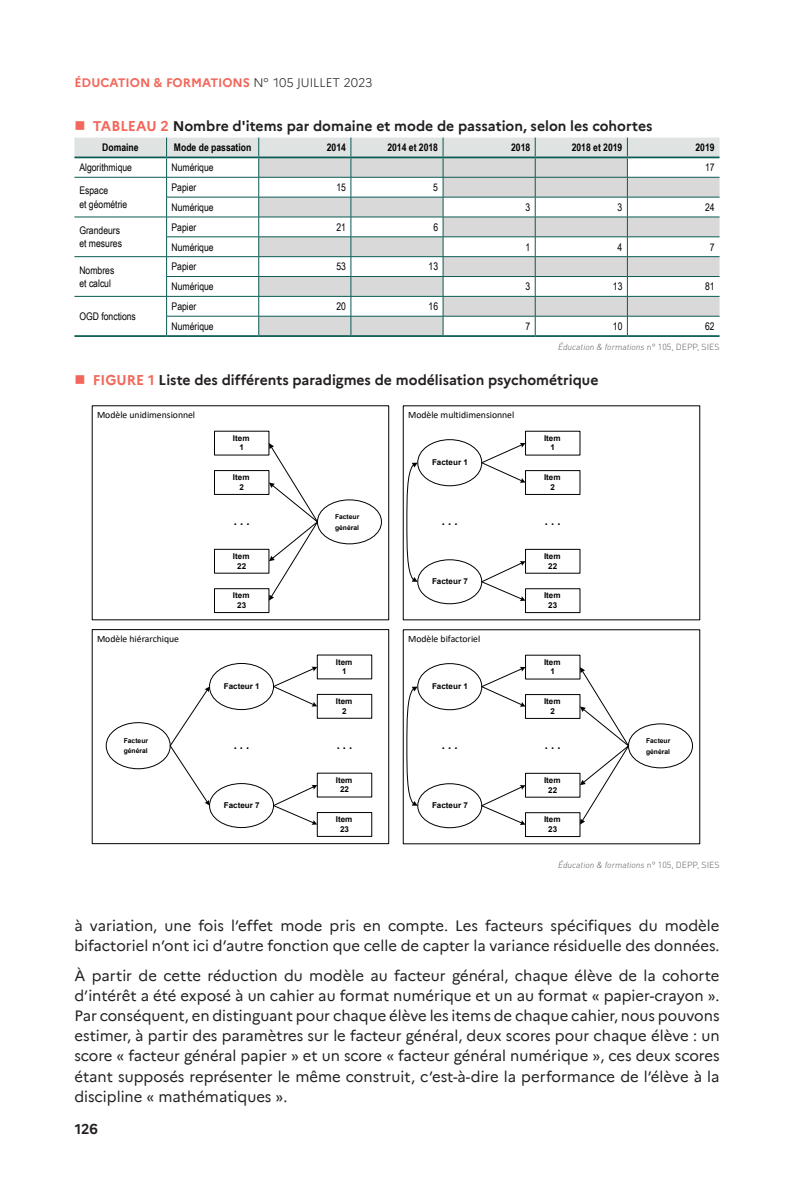
<style>
.page{position:relative;width:794px;height:1191px;background:#fff}
.page>*{position:absolute;margin:0;border:0;box-sizing:border-box;transform-origin:0 0}
.t1{font:14.88px/20.1px "Marianne";color:#231f20}
.t2{font:700 14px "Marianne";color:#231f20}
.t3{font:700 12.25px "Marianne";color:#f2675b}
.t4{font:700 11.38px "Arial";color:#000}
.t5{font:10.5px/13.1px "Arial Narrow";color:#000}
.t6{font:700 10.5px "Arial Narrow";color:#000}
.t7{font:9.62px "Calibri";color:#000}
.t8{font:italic 300 8.75px "DINOT";color:#57585a}
.t9{font:700 8.05px/9.6px "Arial";color:#000;text-align:center}
.t10{font:700 6.65px/10.2px "Arial";color:#000}
.s1{font-weight:300;color:#231f20}
.s2{color:#f2675b}
.s3{font-style:normal}
</style>
<div class="page">
<svg style="left:74px;top:138px;width:645px;height:197px"></svg>
<hr style="left:74px;top:156px;width:93px;height:2px;background:#0a5b54">
<hr style="left:167px;top:156px;width:92px;height:2px;background:#0a5b54">
<hr style="left:259px;top:156px;width:92px;height:2px;background:#0a5b54">
<hr style="left:351px;top:156px;width:92px;height:2px;background:#0a5b54">
<hr style="left:443px;top:156px;width:92px;height:2px;background:#0a5b54">
<hr style="left:535px;top:156px;width:92px;height:2px;background:#0a5b54">
<hr style="left:627px;top:156px;width:92px;height:2px;background:#0a5b54">
<hr style="left:74px;top:335px;width:93px;height:2px;background:#0a5b54">
<hr style="left:167px;top:335px;width:92px;height:2px;background:#0a5b54">
<hr style="left:259px;top:335px;width:92px;height:2px;background:#0a5b54">
<hr style="left:351px;top:335px;width:92px;height:2px;background:#0a5b54">
<hr style="left:443px;top:335px;width:92px;height:2px;background:#0a5b54">
<hr style="left:535px;top:335px;width:92px;height:2px;background:#0a5b54">
<hr style="left:627px;top:335px;width:92px;height:2px;background:#0a5b54">
<svg style="left:92px;top:405px;width:297px;height:215px"></svg>
<svg style="left:402px;top:405px;width:298px;height:215px"></svg>
<svg style="left:92px;top:629px;width:297px;height:215px"></svg>
<svg style="left:402px;top:629px;width:298px;height:215px"></svg>
<div style="left:525px;top:655px;width:55px;height:24px;background:#fff"></div>
<div style="left:525px;top:694px;width:55px;height:24px;background:#fff"></div>
<div style="left:525px;top:694px;width:55px;height:24px;border:1px solid #000"></div>
<div style="left:525px;top:773px;width:55px;height:24px;background:#fff"></div>
<div style="left:525px;top:773px;width:55px;height:24px;border:1px solid #000"></div>
<div style="left:525px;top:812px;width:55px;height:24px;background:#fff"></div>
<div style="left:525px;top:812px;width:55px;height:24px;border:1px solid #000"></div>
<svg style="left:406px;top:652px;width:119px;height:176px"></svg>
<svg style="left:580px;top:667px;width:112px;height:157px"></svg>
<div style="left:525px;top:734px;width:55px;height:24px;background:#fff"></div>
<div style="left:422px;top:734px;width:55px;height:24px;background:#fff"></div>
<div style="left:317px;top:655px;width:55px;height:24px;background:#fff"></div>
<div style="left:317px;top:694px;width:55px;height:24px;background:#fff"></div>
<div style="left:317px;top:694px;width:55px;height:24px;border:1px solid #000"></div>
<div style="left:317px;top:773px;width:55px;height:24px;background:#fff"></div>
<div style="left:317px;top:812px;width:55px;height:24px;background:#fff"></div>
<div style="left:317px;top:812px;width:55px;height:24px;border:1px solid #000"></div>
<div style="left:317px;top:734px;width:55px;height:23px;background:#fff"></div>
<div style="left:214px;top:431px;width:55px;height:24px;background:#fff"></div>
<div style="left:214px;top:470px;width:55px;height:24px;background:#fff"></div>
<div style="left:214px;top:470px;width:55px;height:24px;border:1px solid #000"></div>
<div style="left:214px;top:549px;width:55px;height:24px;background:#fff"></div>
<div style="left:214px;top:549px;width:55px;height:24px;border:1px solid #000"></div>
<div style="left:214px;top:588px;width:55px;height:24px;background:#fff"></div>
<div style="left:214px;top:588px;width:55px;height:24px;border:1px solid #000"></div>
<svg style="left:269px;top:443px;width:113px;height:157px"></svg>
<div style="left:214px;top:510px;width:55px;height:24px;background:#fff"></div>
<div style="left:525px;top:431px;width:55px;height:24px;background:#fff"></div>
<div style="left:525px;top:470px;width:55px;height:24px;background:#fff"></div>
<div style="left:525px;top:470px;width:55px;height:24px;border:1px solid #000"></div>
<div style="left:525px;top:549px;width:55px;height:24px;background:#fff"></div>
<div style="left:525px;top:549px;width:55px;height:24px;border:1px solid #000"></div>
<div style="left:525px;top:589px;width:55px;height:23px;background:#fff"></div>
<svg style="left:406px;top:429px;width:119px;height:175px"></svg>
<div style="left:525px;top:510px;width:55px;height:24px;background:#fff"></div>
<div style="left:422px;top:510px;width:55px;height:24px;background:#fff"></div>
<svg style="left:106px;top:652px;width:211px;height:176px"></svg>
<p class="t3" style="left:74px;top:73px;width:299px">ÉDUCATION &amp; FORMATIONS <span class="s1">N° 105 JUILLET 2023</span></p>
<p class="t2" style="left:74px;top:115px;width:579px"><span class="s2">■ TABLEAU 2</span> Nombre d'items par domaine et mode de passation, selon les cohortes</p>
<p class="t6" style="left:102px;top:140px;width:38px">Domaine</p>
<p class="t6" style="left:174px;top:140px;width:79px">Mode de passation</p>
<p class="t6" style="left:327px;top:140px;width:21px">2014</p>
<p class="t6" style="left:387px;top:140px;width:52px">2014 et 2018</p>
<p class="t6" style="left:511px;top:140px;width:21px">2018</p>
<p class="t6" style="left:571px;top:140px;width:52px">2018 et 2019</p>
<p class="t6" style="left:695px;top:140px;width:21px">2019</p>
<p class="t5" style="left:79px;top:160px;width:54px">Algorithmique</p>
<p class="t5" style="left:171px;top:160px;width:44px">Numérique</p>
<p class="t5" style="left:705px;top:160px;width:11px">17</p>
<p class="t5" style="left:79px;top:184px;width:49px">Espace<br>et géométrie</p>
<p class="t5" style="left:171px;top:180px;width:26px">Papier</p>
<p class="t5" style="left:336px;top:180px;width:11px">15</p>
<p class="t5" style="left:433px;top:180px;width:6px">5</p>
<p class="t5" style="left:171px;top:200px;width:44px">Numérique</p>
<p class="t5" style="left:525px;top:200px;width:6px">3</p>
<p class="t5" style="left:617px;top:200px;width:6px">3</p>
<p class="t5" style="left:705px;top:200px;width:11px">24</p>
<p class="t5" style="left:79px;top:223px;width:44px">Grandeurs et mesures</p>
<p class="t5" style="left:172px;top:220px;width:26px">Papier</p>
<p class="t5" style="left:336px;top:220px;width:11px">21</p>
<p class="t5" style="left:433px;top:220px;width:6px">6</p>
<p class="t5" style="left:172px;top:240px;width:44px">Numérique</p>
<p class="t5" style="left:525px;top:240px;width:6px">1</p>
<p class="t5" style="left:617px;top:240px;width:6px">4</p>
<p class="t5" style="left:710px;top:240px;width:6px">7</p>
<p class="t5" style="left:79px;top:263px;width:36px">Nombres et calcul</p>
<p class="t5" style="left:172px;top:260px;width:26px">Papier</p>
<p class="t5" style="left:336px;top:260px;width:11px">53</p>
<p class="t5" style="left:428px;top:260px;width:11px">13</p>
<p class="t5" style="left:172px;top:280px;width:44px">Numérique</p>
<p class="t5" style="left:525px;top:280px;width:6px">3</p>
<p class="t5" style="left:613px;top:280px;width:11px">13</p>
<p class="t5" style="left:705px;top:280px;width:11px">81</p>
<p class="t5" style="left:172px;top:299px;width:26px">Papier</p>
<p class="t5" style="left:336px;top:299px;width:11px">20</p>
<p class="t5" style="left:428px;top:299px;width:11px">16</p>
<p class="t5" style="left:172px;top:319px;width:44px">Numérique</p>
<p class="t5" style="left:525px;top:319px;width:6px">7</p>
<p class="t5" style="left:613px;top:319px;width:11px">10</p>
<p class="t5" style="left:705px;top:319px;width:11px">62</p>
<p class="t8" style="left:558px;top:342px;width:163px">Éducation &amp; formations <span class="s3">n° 105, DEPP, SIES</span></p>
<p class="t2" style="left:74px;top:369px;width:525px"><span class="s2">■ FIGURE 1</span> Liste des différents paradigmes de modélisation psychométrique</p>
<p class="t5" style="left:79px;top:309px;width:58px">OGD fonctions</p>
<p class="t7" style="left:97px;top:408px;width:100px">Modèle unidimensionnel</p>
<p class="t7" style="left:408px;top:408px;width:108px">Modèle multidimensionnel</p>
<p class="t9" style="left:233px;top:433px;width:18px">Item<br>1</p>
<p class="t9" style="left:233px;top:472px;width:18px">Item<br>2</p>
<p class="t9" style="left:432px;top:457px;width:37px">Facteur 1</p>
<p class="t9" style="left:544px;top:433px;width:18px">Item<br>1</p>
<p class="t9" style="left:544px;top:472px;width:18px">Item<br>2</p>
<p class="t4" style="left:234px;top:513px;width:17px">. . .</p>
<p class="t9" style="left:233px;top:551px;width:18px">Item<br>22</p>
<p class="t9" style="left:233px;top:590px;width:18px">Item<br>23</p>
<p class="t10" style="left:335px;top:512px;width:26px">Facteur général</p>
<p class="t4" style="left:442px;top:513px;width:17px">. . .</p>
<p class="t4" style="left:545px;top:513px;width:17px">. . .</p>
<p class="t9" style="left:432px;top:576px;width:37px">Facteur 7</p>
<p class="t9" style="left:544px;top:551px;width:18px">Item<br>22</p>
<p class="t9" style="left:544px;top:590px;width:18px">Item<br>23</p>
<p class="t7" style="left:97px;top:631px;width:84px">Modèle hiérarchique</p>
<p class="t7" style="left:408px;top:632px;width:74px">Modèle bifactoriel</p>
<p class="t9" style="left:224px;top:681px;width:37px">Facteur 1</p>
<p class="t9" style="left:336px;top:657px;width:18px">Item<br>1</p>
<p class="t9" style="left:336px;top:696px;width:18px">Item<br>2</p>
<p class="t9" style="left:432px;top:681px;width:37px">Facteur 1</p>
<p class="t9" style="left:544px;top:657px;width:18px">Item<br>1</p>
<p class="t9" style="left:544px;top:696px;width:18px">Item<br>2</p>
<p class="t10" style="left:124px;top:736px;width:26px">Facteur général</p>
<p class="t4" style="left:234px;top:737px;width:17px">. . .</p>
<p class="t4" style="left:337px;top:737px;width:17px">. . .</p>
<p class="t9" style="left:224px;top:800px;width:37px">Facteur 7</p>
<p class="t9" style="left:336px;top:775px;width:18px">Item<br>22</p>
<p class="t9" style="left:336px;top:814px;width:18px">Item<br>23</p>
<p class="t4" style="left:442px;top:737px;width:17px">. . .</p>
<p class="t4" style="left:545px;top:737px;width:17px">. . .</p>
<p class="t9" style="left:432px;top:800px;width:37px">Facteur 7</p>
<p class="t9" style="left:544px;top:775px;width:18px">Item<br>22</p>
<p class="t9" style="left:544px;top:814px;width:18px">Item<br>23</p>
<p class="t10" style="left:646px;top:736px;width:26px">Facteur général</p>
<p class="t8" style="left:558px;top:859px;width:163px">Éducation &amp; formations <span class="s3">n° 105, DEPP, SIES</span></p>
<p class="t1" style="left:74px;top:914px;width:646px">à variation, une fois l’effet mode pris en compte. Les facteurs spécifiques du modèle bifactoriel n’ont ici d’autre fonction que celle de capter la variance résiduelle des données.</p>
<p class="t1" style="left:74px;top:964px;width:646px;text-align:justify">À partir de cette réduction du modèle au facteur général, chaque élève de la cohorte d’intérêt a été exposé à un cahier au format numérique et un au format « papier-crayon ».<br>Par conséquent, en distinguant pour chaque élève les items de chaque cahier, nous pouvons estimer, à partir des paramètres sur le facteur général, deux scores pour chaque élève : un score « facteur général papier » et un score « facteur général numérique », ces deux scores étant supposés représenter le même construit, c’est-à-dire la performance de l’élève à la discipline « mathématiques ».</p>
<p class="t2" style="left:75px;top:1118px;width:25px">126</p>
</div>
